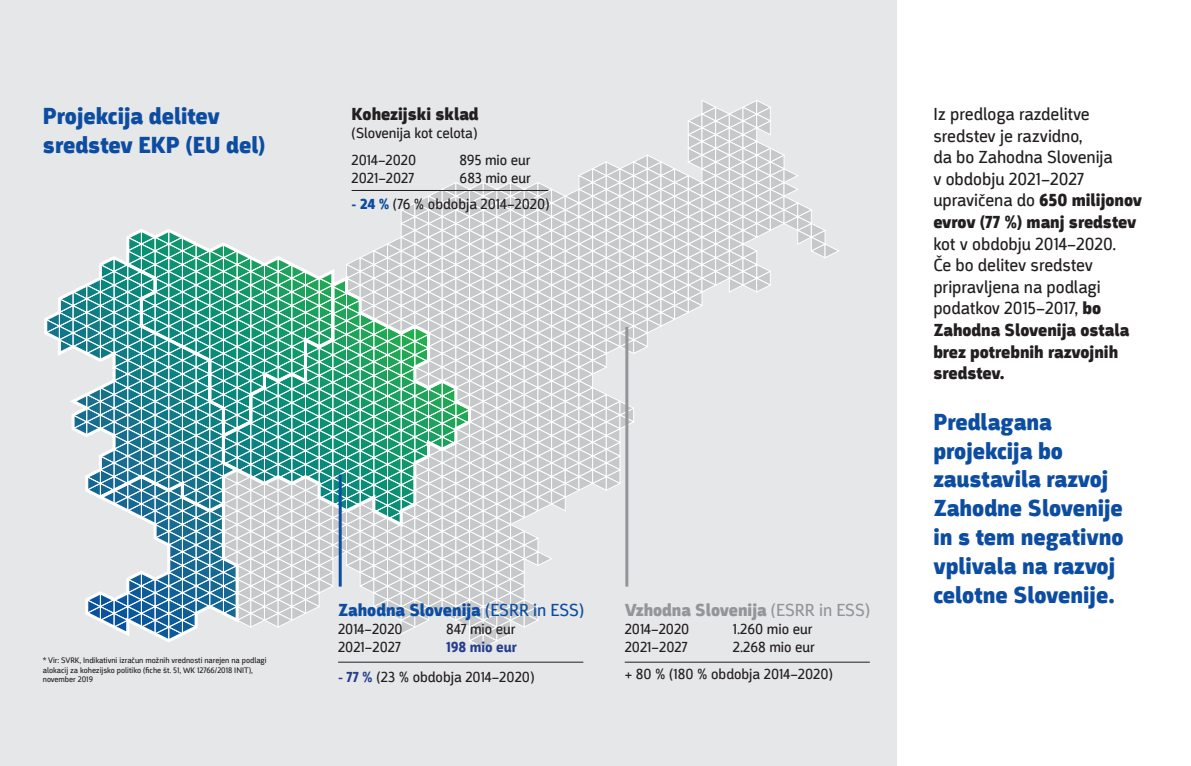
<style>
.page{position:relative;width:1191px;height:766px;background:#fff}
.page>*{position:absolute;margin:0;border:0;box-sizing:border-box;transform-origin:0 0}
.t1{font:900 24px/28.8px "Argumentum";color:#0d4da1}
.t2{font:18px/21.6px "Argumentum";color:#231f20}
.t3{font:900 18px "Argumentum";color:#0d4da1}
.t4{font:900 18px "Argumentum";color:#939598}
.t5{font:900 18px "Argumentum";color:#231f20}
.t6{font:15px "Argumentum";color:#231f20}
.t7{font:700 15px "Argumentum";color:#253f8e}
.t8{font:8.25px/9.9px "Argumentum";color:#231f20}
.s1{font-weight:900;color:#0d4da1}
.s2{font-weight:900}
.s3{font-weight:400}
.s4{font-weight:700;color:#253f8e}
</style>
<div class="page">
<div style="left:0;top:0;width:896px;height:765px;background:#e6e7e9"></div>
<svg style="left:85px;top:100px;width:754px;height:548px"></svg>
<svg style="left:44px;top:253px;width:200px;height:261px"></svg>
<hr style="left:351px;top:190px;width:197px;height:1px;background:#231f20">
<hr style="left:338px;top:661px;width:245px;height:1px;background:#231f20">
<hr style="left:625px;top:661px;width:245px;height:1px;background:#231f20">
<hr style="left:625px;top:327px;width:3px;height:259px;background:#939598">
<hr style="left:339px;top:474px;width:3px;height:112px;background:#0d4da1">
<p class="t5" style="left:351px;top:103px;width:128px">Kohezijski sklad</p>
<p class="t6" style="left:351px;top:124px;width:127px">(Slovenija kot celota)</p>
<p class="t6" style="left:351px;top:150px;width:66px">2014–2020</p>
<p class="t6" style="left:459px;top:150px;width:72px">895 mio eur</p>
<p class="t6" style="left:351px;top:168px;width:64px">2021–2027</p>
<p class="t6" style="left:459px;top:168px;width:73px">683 mio eur</p>
<p class="t6" style="left:351px;top:195px;width:200px"><span class="s1">- 24 %</span> (76 % obdobja 2014–2020)</p>
<p class="t1" style="left:43px;top:103px;width:224px">Projekcija delitev sredstev EKP (EU del)</p>
<p class="t2" style="left:933px;top:103px;width:210px">Iz predloga razdelitve sredstev je razvidno,<br>da bo Zahodna Slovenija<br>v obdobju 2021–2027 upravičena do <span class="s2">650 milijonov evrov (77 %) manj sredstev </span>kot v obdobju 2014–2020.<br>Če bo delitev sredstev pripravljena na podlagi podatkov 2015–2017, <span class="s2">bo<br>Zahodna Slovenija ostala brez potrebnih razvojnih sredstev.</span></p>
<p class="t1" style="left:933px;top:408px;width:192px">Predlagana projekcija bo zaustavila razvoj<br>Zahodne Slovenije in s tem negativno vplivala na razvoj celotne Slovenije.</p>
<p class="t4" style="left:625px;top:599px;width:247px">Vzhodna Slovenija <span class="s3">(ESRR in ESS)</span></p>
<p class="t6" style="left:625px;top:620px;width:66px">2014–2020</p>
<p class="t6" style="left:733px;top:620px;width:81px">1.260 mio eur</p>
<p class="t6" style="left:625px;top:638px;width:64px">2021–2027</p>
<p class="t6" style="left:733px;top:638px;width:84px">2.268 mio eur</p>
<p class="t6" style="left:625px;top:664px;width:210px">+ 80 % (180 % obdobja 2014–2020)</p>
<p class="t3" style="left:338px;top:599px;width:248px">Zahodna Slovenija <span class="s3">(ESRR in ESS)</span></p>
<p class="t6" style="left:338px;top:620px;width:66px">2014–2020</p>
<p class="t6" style="left:446px;top:620px;width:71px">847 mio eur</p>
<p class="t6" style="left:338px;top:638px;width:64px">2021–2027</p>
<p class="t7" style="left:446px;top:638px;width:72px">198 mio eur</p>
<p class="t6" style="left:338px;top:668px;width:198px"><span class="s4">- 77 %</span> (23 % obdobja 2014–2020)</p>
<p class="t8" style="left:43px;top:654px;width:225px">* Vir: SVRK, Indikativni izračun možnih vrednosti narejen na podlagi</p>
<p class="t8" style="left:43px;top:664px;width:211px">alokacij za kohezijsko politiko (fiche št. 51, WK 12766/2018 INIT), november 2019</p>
</div>
